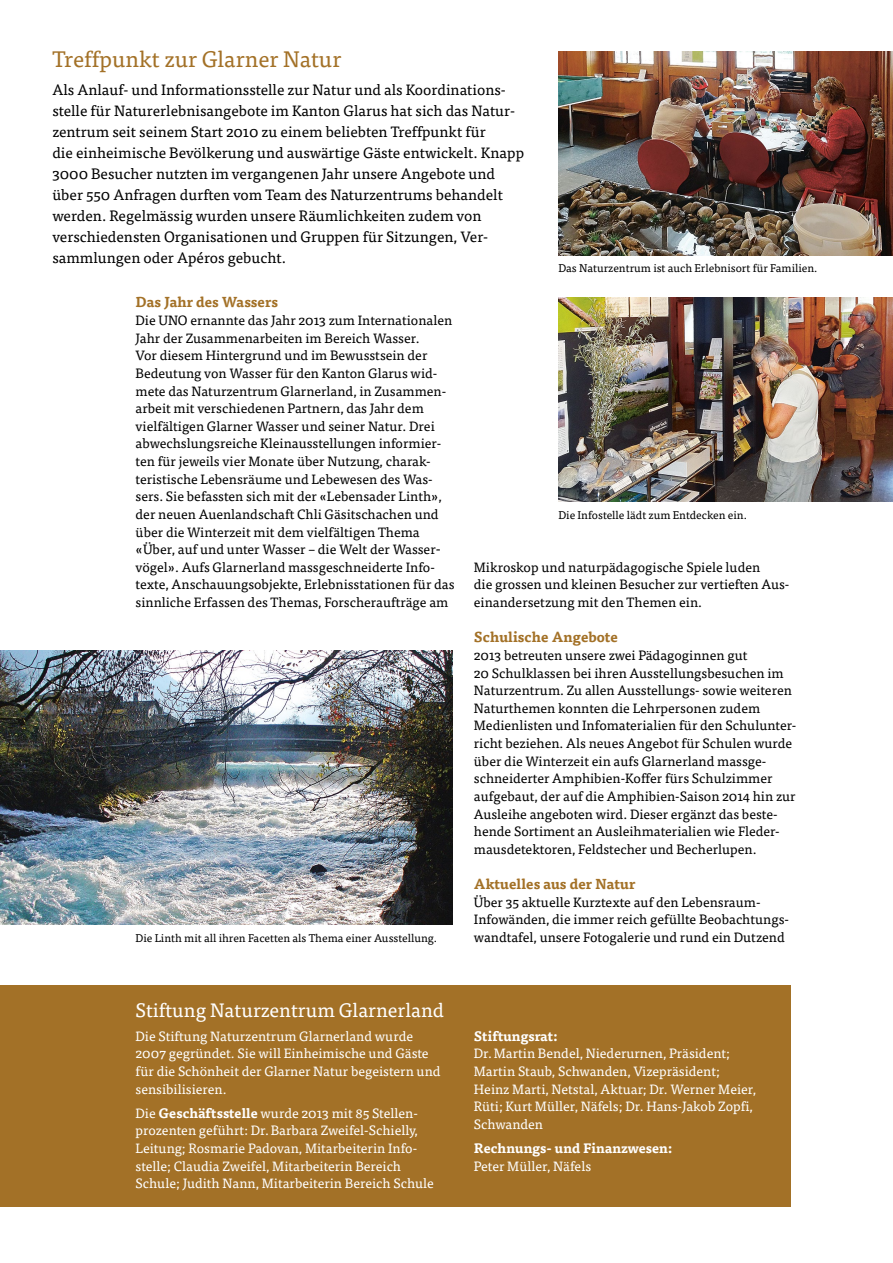
<style>
.page{position:relative;width:893px;height:1263px;background:#fff}
.page>*{position:absolute;margin:0;border:0;box-sizing:border-box;transform-origin:0 0}
.t1{font:22.5px "Tisa OT";color:#a37127}
.t2{font:19.5px "Tisa OT";color:#fff}
.t3{font:15px/21px "Tisa OT";color:#000}
.t4{font:700 14.25px "Tisa OT";color:#a37127}
.t5{font:13.5px/17.7px "Tisa OT";color:#000}
.t6{font:13.5px/17.7px "Tisa OT";color:#fff}
.t7{font:700 13.5px "Tisa OT";color:#fff}
.t8{font:11.25px "Tisa OT";color:#000}
.s1{font-weight:700}
</style>
<div class="page">
<div style="left:0;top:985px;width:791px;height:221px;background:#a37127"></div>
<img style="left:558px;top:52px;width:335px;height:203px">
<img style="left:558px;top:298px;width:335px;height:203px">
<img style="left:0;top:650px;width:453px;height:274px">
<h1 class="t1" style="left:52px;top:46px;width:291px">Treffpunkt zur Glarner Natur</h1>
<p class="t3" style="left:52px;top:79px;width:473px">Als Anlauf- und Informationsstelle zur Natur und als Koordinations&shy;stelle für Naturerlebnisangebote im Kanton Glarus hat sich das Natur&shy;zentrum seit seinem Start 2010 zu einem beliebten Treffpunkt für<br>die einheimische Bevölkerung und auswärtige Gäste entwickelt. Knapp 3000 Besucher nutzten im vergangenen Jahr unsere Angebote und über 550 Anfragen durften vom Team des Naturzentrums behandelt werden. Regelmässig wurden unsere Räumlichkeiten zudem von verschiedensten Organisationen und Gruppen für Sitzungen, Ver&shy;sammlungen oder Apéros gebucht.</p>
<p class="t8" style="left:558px;top:261px;width:261px">Das Naturzentrum ist auch Erlebnisort für Familien.</p>
<p class="t4" style="left:136px;top:293px;width:144px">Das Jahr des Wassers</p>
<p class="t5" style="left:136px;top:312px;width:320px">Die UNO ernannte das Jahr 2013 zum Internationalen Jahr der Zusammenarbeiten im Bereich Wasser.<br>Vor diesem Hintergrund und im Bewusstsein der Bedeutung von Wasser für den Kanton Glarus wid&shy;mete das Naturzentrum Glarnerland, in Zusammen&shy;arbeit mit verschiedenen Partnern, das Jahr dem vielfältigen Glarner Wasser und seiner Natur. Drei abwechslungsreiche Kleinausstellungen informier&shy;ten für jeweils vier Monate über Nutzung, charak&shy;teristische Lebensräume und Lebewesen des Was&shy;sers. Sie befassten sich mit der «Lebensader Linth», der neuen Auenlandschaft Chli Gäsitschachen und über die Winterzeit mit dem vielfältigen Thema «Über, auf und unter Wasser – die Welt der Wasser&shy;vögel». Aufs Glarnerland massgeschneiderte Info&shy;texte, Anschauungsobjekte, Erlebnisstationen für das sinnliche Erfassen des Themas, Forscheraufträge am</p>
<p class="t8" style="left:136px;top:931px;width:303px">Die Linth mit all ihren Facetten als Thema einer Ausstellung.</p>
<p class="t8" style="left:558px;top:508px;width:190px">Die Infostelle lädt zum Entdecken ein.</p>
<p class="t5" style="left:474px;top:558px;width:317px">Mikroskop und naturpädagogische Spiele luden<br>die grossen und kleinen Besucher zur vertieften Aus&shy;einandersetzung mit den Themen ein.</p>
<p class="t4" style="left:474px;top:628px;width:146px">Schulische Angebote</p>
<p class="t5" style="left:474px;top:646px;width:324px">2013 betreuten unsere zwei Pädagoginnen gut<br>20 Schulklassen bei ihren Ausstellungsbesuchen im Naturzentrum. Zu allen Ausstellungs- sowie weiteren Naturthemen konnten die Lehrpersonen zudem Medienlisten und Infomaterialien für den Schulunter&shy;richt beziehen. Als neues Angebot für Schulen wurde über die Winterzeit ein aufs Glarnerland massge&shy;schneiderter Amphibien-Koffer fürs Schulzimmer aufgebaut, der auf die Amphibien-Saison 2014 hin zur Ausleihe angeboten wird. Dieser ergänzt das beste&shy;hende Sortiment an Ausleihmaterialien wie Fleder&shy;mausdetektoren, Feldstecher und Becherlupen.</p>
<p class="t4" style="left:474px;top:875px;width:163px">Aktuelles aus der Natur</p>
<p class="t5" style="left:474px;top:893px;width:317px">Über 35 aktuelle Kurztexte auf den Lebensraum--<br>Infowänden, die immer reich gefüllte Beobachtungs&shy;wandtafel, unsere Fotogalerie und rund ein Dutzend</p>
<h2 class="t2" style="left:136px;top:998px;width:310px">Stiftung Naturzentrum Glarnerland</h2>
<p class="t6" style="left:136px;top:1027px;width:306px">Die Stiftung Naturzentrum Glarnerland wurde 2007 gegründet. Sie will Einheimische und Gäste für die Schönheit der Glarner Natur begeistern und sensibilisieren.</p>
<p class="t6" style="left:136px;top:1104px;width:300px">Die <span class="s1">Geschäftsstelle</span> wurde 2013 mit 85 Stellen&shy;prozenten geführt: Dr.Barbara Zweifel-Schielly, Leitung; Rosmarie Padovan, Mitarbeiterin Info&shy;stelle; Claudia Zweifel, Mitarbeiterin Bereich Schule; Judith Nann, Mitarbeiterin Bereich Schule</p>
<p class="t7" style="left:474px;top:1027px;width:85px">Stiftungsrat:</p>
<p class="t6" style="left:474px;top:1045px;width:284px">Dr.Martin Bendel, Niederurnen, Präsident; Martin Staub, Schwanden, Vizepräsident; Heinz Marti, Netstal, Aktuar; Dr. Werner Meier, Rüti; Kurt Müller, Näfels; Dr. Hans-Jakob Zopfi, Schwanden</p>
<p class="t7" style="left:474px;top:1139px;width:200px">Rechnungs- und Finanzwesen:</p>
<p class="t6" style="left:474px;top:1157px;width:119px">Peter Müller, Näfels</p>
</div>
